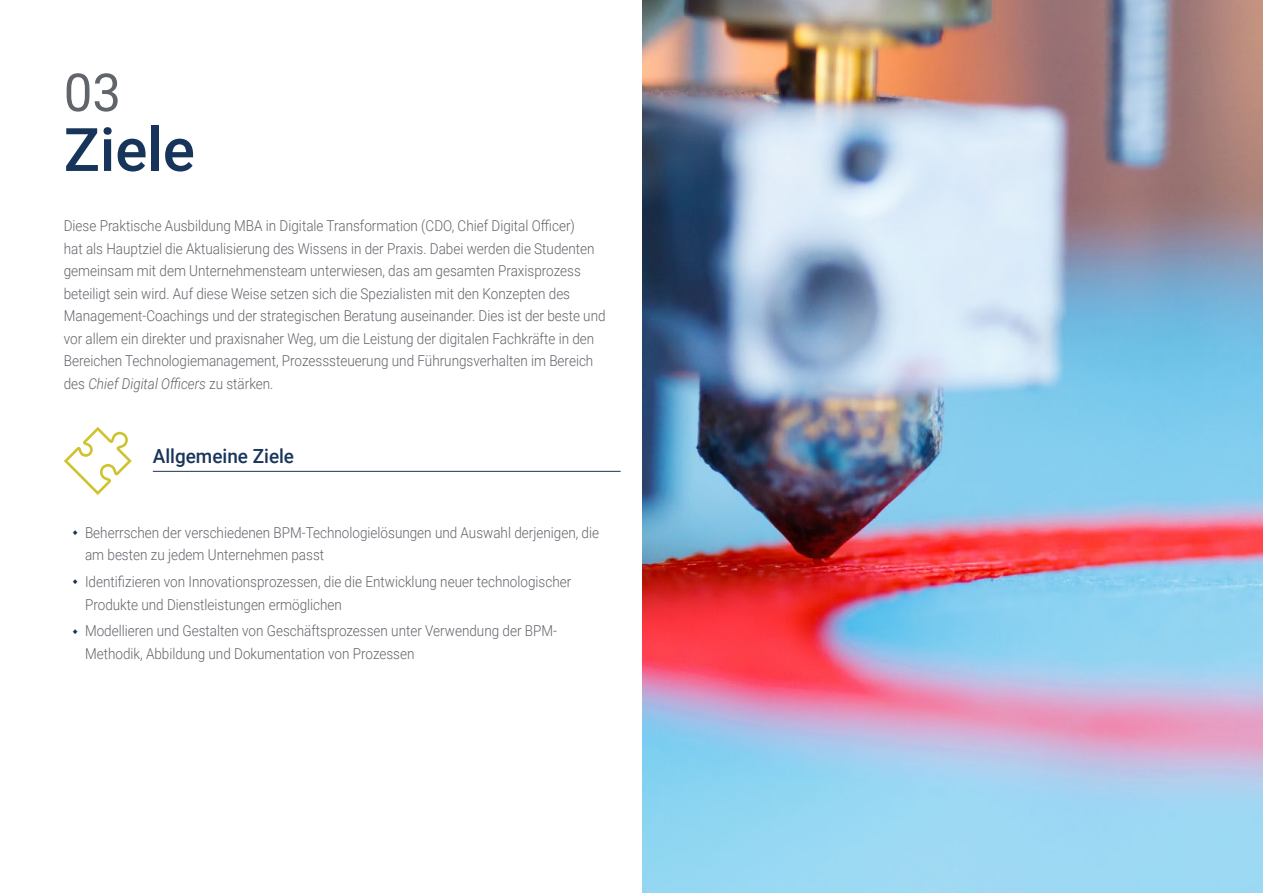
<style>
.page{position:relative;width:1263px;height:893px;background:#fff}
.page>*{position:absolute;margin:0;border:0;box-sizing:border-box;transform-origin:0 0}
.t1{font:500 60px "Roboto";color:#17355b}
.t2{font:52.5px "Roboto";color:#61646a}
.t3{font:500 19.5px "Roboto";color:#19355b}
.t4{font:300 15px/22.5px "Roboto";color:#61646a;scale:.9 1}
.s1{font-style:italic}
</style>
<div class="page">
<img style="left:642px;top:0;width:621px;height:893px">
<hr style="left:153px;top:471px;width:468px;height:1px;background:#19355b">
<svg style="left:64px;top:427px;width:68px;height:68px"></svg>
<h2 class="t2" style="left:64px;top:56px;width:59px">03</h2>
<h1 class="t1" style="left:64px;top:108px;width:133px">Ziele</h1>
<p class="t4" style="left:64px;top:214px;width:603px">Diese Praktische Ausbildung MBA in Digitale Transformation (CDO, Chief Digital Officer)<br>hat als Hauptziel die Aktualisierung des Wissens in der Praxis. Dabei werden die Studenten gemeinsam mit dem Unternehmensteam unterwiesen, das am gesamten Praxisprozess beteiligt sein wird. Auf diese Weise setzen sich die Spezialisten mit den Konzepten des Management-Coachings und der strategischen Beratung auseinander. Dies ist der beste und vor allem ein direkter und praxisnaher Weg, um die Leistung der digitalen Fachkräfte in den Bereichen Technologiemanagement, Prozesssteuerung und Führungsverhalten im Bereich des <span class="s1">Chief Digital Officers</span> zu stärken.</p>
<h3 class="t3" style="left:153px;top:442px;width:143px">Allgemeine Ziele</h3>
<p class="t4" style="left:85px;top:521px;width:573px">Beherrschen der verschiedenen BPM-Technologielösungen und Auswahl derjenigen, die am besten zu jedem Unternehmen passt</p>
<p class="t4" style="left:85px;top:570px;width:542px">Identifizieren von Innovationsprozessen, die die Entwicklung neuer technologischer<br>Produkte und Dienstleistungen ermöglichen</p>
<p class="t4" style="left:85px;top:619px;width:526px">Modellieren und Gestalten von Geschäftsprozessen unter Verwendung der BPM-<br>Methodik, Abbildung und Dokumentation von Prozessen</p>
</div>
